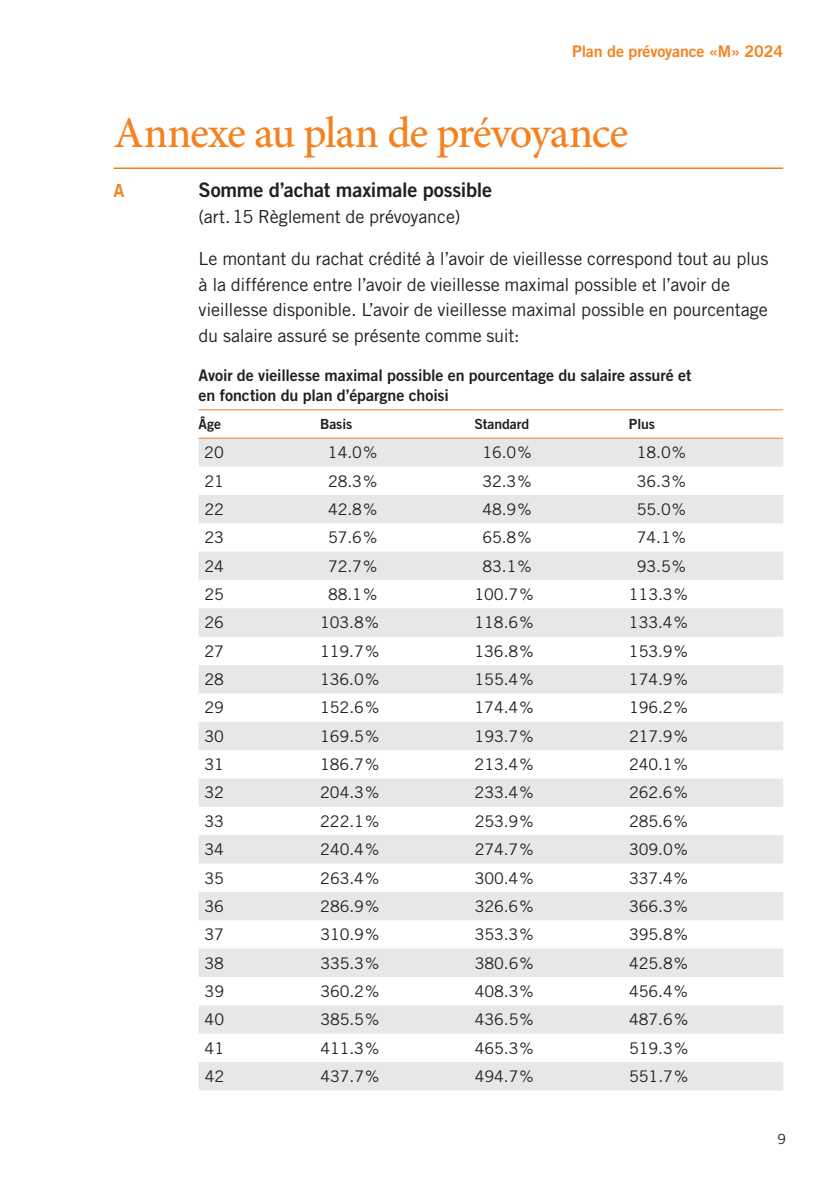
<style>
.page{position:relative;width:840px;height:1191px;background:#fff}
.page>*{position:absolute;margin:0;border:0;box-sizing:border-box;transform-origin:0 0}
.t1{font:500 44px "Minion Pro";letter-spacing:-.03em;color:#f58220}
.t2{font:20px "Trade Gothic LT Std Bd 2";letter-spacing:-.015em;color:#231f20}
.t3{font:18px/25.6px "Trade Gothic LT Std";letter-spacing:-.01em;color:#231f20}
.t4{font:18px "Trade Gothic LT Std Bd 2";color:#f58220}
.t5{font:16px "Trade Gothic LT Std";letter-spacing:-.005em;color:#231f20}
.t6{font:16px/20px "Trade Gothic LT Std Bd 2";letter-spacing:-.005em;color:#231f20}
.t7{font:16px "Trade Gothic LT Std Bd 2";letter-spacing:-.01em;color:#f58220}
.t8{font:14px "Trade Gothic LT Std Bd 2";letter-spacing:-.005em;color:#231f20}
.t9{font:14px "Trade Gothic LT Std";color:#231f20}
</style>
<div class="page">
<hr style="left:113px;top:167px;width:669px;height:2px;background:#f58220">
<svg style="left:198px;top:410px;width:584px;height:28px"></svg>
<svg style="left:199px;top:439px;width:583px;height:651px;fill:#e6e7e9"></svg>
<hr style="left:198px;top:409px;width:122px;height:1px;background:#f58220">
<hr style="left:320px;top:409px;width:154px;height:1px;background:#f58220">
<hr style="left:474px;top:409px;width:154px;height:1px;background:#f58220">
<hr style="left:628px;top:409px;width:154px;height:1px;background:#f58220">
<hr style="left:198px;top:438px;width:122px;height:1px;background:#f58220">
<hr style="left:320px;top:438px;width:154px;height:1px;background:#f58220">
<hr style="left:474px;top:438px;width:154px;height:1px;background:#f58220">
<hr style="left:628px;top:438px;width:154px;height:1px;background:#f58220">
<p class="t7" style="left:571px;top:41px;width:212px">Plan de prévoyance «M» 2024</p>
<h1 class="t1" style="left:113px;top:104px;width:516px">Annexe au plan de prévoyance</h1>
<p class="t4" style="left:113px;top:180px;width:12px">A</p>
<p class="t2" style="left:198px;top:178px;width:295px">Somme d’achat maximale possible</p>
<p class="t3" style="left:198px;top:203px;width:263px">(art.15 Règlement de prévoyance)</p>
<p class="t3" style="left:198px;top:246px;width:571px">Le montant du rachat crédité à l’avoir de vieillesse correspond tout au plus à la différence entre l’avoir de vieillesse maximal possible et l’avoir de vieillesse disponible. L’avoir de vieillesse maximal possible en pourcentage du salaire assuré se présente comme suit:</p>
<p class="t6" style="left:198px;top:365px;width:494px">Avoir de vieillesse maximal possible en pourcentage du salaire assuré et en fonction du plan d’épargne choisi</p>
<p class="t8" style="left:198px;top:415px;width:24px">Âge</p>
<p class="t8" style="left:320px;top:415px;width:34px">Basis</p>
<p class="t8" style="left:474px;top:415px;width:56px">Standard</p>
<p class="t8" style="left:628px;top:415px;width:28px">Plus</p>
<p class="t5" style="left:204px;top:443px;width:21px">20</p>
<p class="t5" style="left:328px;top:443px;width:51px">14.0 %</p>
<p class="t5" style="left:482px;top:443px;width:51px">16.0 %</p>
<p class="t5" style="left:636px;top:443px;width:51px">18.0 %</p>
<p class="t5" style="left:204px;top:471px;width:21px">21</p>
<p class="t5" style="left:328px;top:471px;width:51px">28.3 %</p>
<p class="t5" style="left:482px;top:471px;width:51px">32.3 %</p>
<p class="t5" style="left:636px;top:471px;width:51px">36.3 %</p>
<p class="t5" style="left:204px;top:499px;width:21px">22</p>
<p class="t5" style="left:328px;top:499px;width:51px">42.8 %</p>
<p class="t5" style="left:482px;top:499px;width:51px">48.9 %</p>
<p class="t5" style="left:636px;top:499px;width:51px">55.0 %</p>
<p class="t5" style="left:204px;top:528px;width:21px">23</p>
<p class="t5" style="left:328px;top:528px;width:51px">57.6 %</p>
<p class="t5" style="left:482px;top:528px;width:51px">65.8 %</p>
<p class="t5" style="left:636px;top:528px;width:51px">74.1 %</p>
<p class="t5" style="left:204px;top:556px;width:21px">24</p>
<p class="t5" style="left:328px;top:556px;width:51px">72.7 %</p>
<p class="t5" style="left:482px;top:556px;width:51px">83.1 %</p>
<p class="t5" style="left:636px;top:556px;width:51px">93.5 %</p>
<p class="t5" style="left:204px;top:584px;width:21px">25</p>
<p class="t5" style="left:328px;top:584px;width:51px">88.1 %</p>
<p class="t5" style="left:474px;top:584px;width:60px">100.7 %</p>
<p class="t5" style="left:628px;top:584px;width:60px">113.3 %</p>
<p class="t5" style="left:204px;top:613px;width:21px">26</p>
<p class="t5" style="left:320px;top:613px;width:60px">103.8 %</p>
<p class="t5" style="left:474px;top:613px;width:60px">118.6 %</p>
<p class="t5" style="left:628px;top:613px;width:60px">133.4 %</p>
<p class="t5" style="left:204px;top:641px;width:21px">27</p>
<p class="t5" style="left:320px;top:641px;width:60px">119.7 %</p>
<p class="t5" style="left:474px;top:641px;width:60px">136.8 %</p>
<p class="t5" style="left:628px;top:641px;width:60px">153.9 %</p>
<p class="t5" style="left:204px;top:669px;width:21px">28</p>
<p class="t5" style="left:320px;top:669px;width:60px">136.0 %</p>
<p class="t5" style="left:474px;top:669px;width:60px">155.4 %</p>
<p class="t5" style="left:628px;top:669px;width:60px">174.9 %</p>
<p class="t5" style="left:204px;top:698px;width:21px">29</p>
<p class="t5" style="left:320px;top:698px;width:60px">152.6 %</p>
<p class="t5" style="left:474px;top:698px;width:60px">174.4 %</p>
<p class="t5" style="left:628px;top:698px;width:60px">196.2 %</p>
<p class="t5" style="left:204px;top:726px;width:21px">30</p>
<p class="t5" style="left:320px;top:726px;width:60px">169.5 %</p>
<p class="t5" style="left:474px;top:726px;width:60px">193.7 %</p>
<p class="t5" style="left:628px;top:726px;width:60px">217.9 %</p>
<p class="t5" style="left:204px;top:754px;width:21px">31</p>
<p class="t5" style="left:320px;top:754px;width:60px">186.7 %</p>
<p class="t5" style="left:474px;top:754px;width:60px">213.4 %</p>
<p class="t5" style="left:628px;top:754px;width:60px">240.1 %</p>
<p class="t5" style="left:204px;top:783px;width:21px">32</p>
<p class="t5" style="left:320px;top:783px;width:60px">204.3 %</p>
<p class="t5" style="left:474px;top:783px;width:60px">233.4 %</p>
<p class="t5" style="left:628px;top:783px;width:60px">262.6 %</p>
<p class="t5" style="left:204px;top:811px;width:21px">33</p>
<p class="t5" style="left:320px;top:811px;width:60px">222.1 %</p>
<p class="t5" style="left:474px;top:811px;width:60px">253.9 %</p>
<p class="t5" style="left:628px;top:811px;width:60px">285.6 %</p>
<p class="t5" style="left:204px;top:840px;width:21px">34</p>
<p class="t5" style="left:320px;top:840px;width:60px">240.4 %</p>
<p class="t5" style="left:474px;top:840px;width:60px">274.7 %</p>
<p class="t5" style="left:628px;top:840px;width:60px">309.0 %</p>
<p class="t5" style="left:204px;top:868px;width:21px">35</p>
<p class="t5" style="left:320px;top:868px;width:60px">263.4 %</p>
<p class="t5" style="left:474px;top:868px;width:60px">300.4 %</p>
<p class="t5" style="left:628px;top:868px;width:60px">337.4 %</p>
<p class="t5" style="left:204px;top:896px;width:21px">36</p>
<p class="t5" style="left:320px;top:896px;width:60px">286.9 %</p>
<p class="t5" style="left:474px;top:896px;width:60px">326.6 %</p>
<p class="t5" style="left:628px;top:896px;width:60px">366.3 %</p>
<p class="t5" style="left:204px;top:925px;width:21px">37</p>
<p class="t5" style="left:320px;top:925px;width:60px">310.9 %</p>
<p class="t5" style="left:474px;top:925px;width:60px">353.3 %</p>
<p class="t5" style="left:628px;top:925px;width:60px">395.8 %</p>
<p class="t5" style="left:204px;top:953px;width:21px">38</p>
<p class="t5" style="left:320px;top:953px;width:60px">335.3 %</p>
<p class="t5" style="left:474px;top:953px;width:60px">380.6 %</p>
<p class="t5" style="left:628px;top:953px;width:60px">425.8 %</p>
<p class="t5" style="left:204px;top:981px;width:21px">39</p>
<p class="t5" style="left:320px;top:981px;width:60px">360.2 %</p>
<p class="t5" style="left:474px;top:981px;width:60px">408.3 %</p>
<p class="t5" style="left:628px;top:981px;width:60px">456.4 %</p>
<p class="t5" style="left:204px;top:1010px;width:21px">40</p>
<p class="t5" style="left:320px;top:1010px;width:60px">385.5 %</p>
<p class="t5" style="left:474px;top:1010px;width:60px">436.5 %</p>
<p class="t5" style="left:628px;top:1010px;width:60px">487.6 %</p>
<p class="t5" style="left:204px;top:1038px;width:21px">41</p>
<p class="t5" style="left:320px;top:1038px;width:60px">411.3 %</p>
<p class="t5" style="left:474px;top:1038px;width:60px">465.3 %</p>
<p class="t5" style="left:628px;top:1038px;width:60px">519.3 %</p>
<p class="t5" style="left:204px;top:1066px;width:21px">42</p>
<p class="t5" style="left:320px;top:1066px;width:60px">437.7 %</p>
<p class="t5" style="left:474px;top:1066px;width:60px">494.7 %</p>
<p class="t5" style="left:629px;top:1066px;width:60px">551.7 %</p>
<p class="t9" style="left:777px;top:1131px;width:10px">9</p>
</div>
